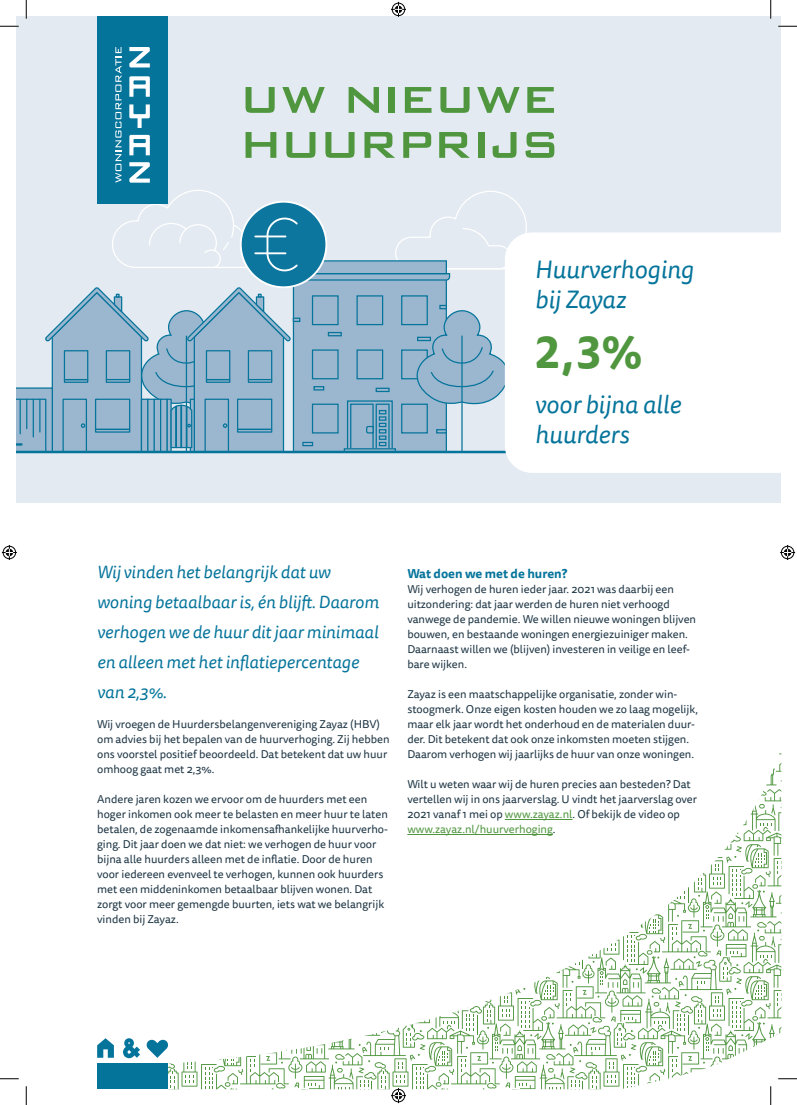
<style>
.page{position:relative;width:797px;height:1105px;background:#fff}
.page>*{position:absolute;margin:0;border:0;box-sizing:border-box;transform-origin:0 0}
.t1{font:500 50px/45px "Bank Gothic BT";letter-spacing:-.04em;color:#4f963f}
.t2{font:700 45px "Tisa Sans Pro";color:#4f963f}
.t3{font:italic 25px/30px "Tisa Sans Pro";color:#05749b}
.t4{font:italic 17.5px/30px "Tisa Sans Pro";color:#05749b}
.t5{font:700 12.5px "Tisa Sans Pro";color:#05749b}
.t6{font:11.25px/15px "Tisa Sans Pro";color:#1d3544}
.s1{color:#4f963f}
</style>
<div class="page">
<div style="left:16px;top:17px;width:764px;height:486px;background:#e3eaf1"></div>
<svg style="left:16px;top:190px;width:511px;height:263px"></svg>
<div style="left:97px;top:16px;width:71px;height:187px;background:#05749b"></div>
<svg style="left:129px;top:47px;width:21px;height:20px"></svg>
<svg style="left:129px;top:76px;width:21px;height:21px"></svg>
<svg style="left:129px;top:135px;width:21px;height:20px"></svg>
<svg style="left:129px;top:162px;width:21px;height:21px"></svg>
<svg style="left:129px;top:104px;width:21px;height:24px"></svg>
<svg style="left:115px;top:47px;width:6px;height:136px"></svg>
<div style="left:97px;top:1063px;width:71px;height:26px;background:#05749b"></div>
<svg style="left:97px;top:1038px;width:17px;height:20px"></svg>
<svg style="left:146px;top:1039px;width:22px;height:19px"></svg>
<svg style="left:123px;top:1038px;width:17px;height:20px"></svg>
<svg style="left:168px;top:753px;width:613px;height:336px"></svg>
<hr style="left:505px;top:819px;width:67px;height:1px;background:#4f963f">
<hr style="left:407px;top:834px;width:145px;height:1px;background:#4f963f">
<div style="left:505px;top:232px;width:276px;height:241px;background:#fff"></div>
<svg style="left:0;top:25px;width:19px;height:2px"></svg>
<svg style="left:778px;top:25px;width:19px;height:2px"></svg>
<svg style="left:0;top:1078px;width:19px;height:1px"></svg>
<svg style="left:778px;top:1078px;width:19px;height:1px"></svg>
<svg style="left:25px;top:0;width:2px;height:19px"></svg>
<svg style="left:25px;top:1086px;width:2px;height:19px"></svg>
<svg style="left:770px;top:0;width:1px;height:19px"></svg>
<svg style="left:770px;top:1086px;width:1px;height:19px"></svg>
<svg style="left:391px;top:2px;width:15px;height:15px"></svg>
<svg style="left:391px;top:1088px;width:15px;height:15px"></svg>
<svg style="left:2px;top:545px;width:15px;height:15px"></svg>
<svg style="left:780px;top:545px;width:15px;height:15px"></svg>
<h1 class="t1" style="left:239px;top:76px;width:323px">UW NIEUWE<br>HUURPRIJS</h1>
<h3 class="t3" style="left:535px;top:255px;width:160px">Huurverhoging bij Zayaz</h3>
<h2 class="t2" style="left:535px;top:319px;width:109px">2,3%</h2>
<h3 class="t3" style="left:535px;top:390px;width:148px">voor bijna alle huurders</h3>
<h3 class="t4" style="left:97px;top:557px;width:283px">Wij vinden het belangrijk dat uw woning betaalbaar is, én blijft. Daarom verhogen we de huur dit jaar minimaal en alleen met het inflatiepercentage van 2,3%.</h3>
<p class="t6" style="left:97px;top:717px;width:294px">Wij vroegen de Huurdersbelangenvereniging Zayaz (HBV) om advies bij het bepalen van de huurverhoging. Zij hebben ons voorstel positief beoordeeld. Dat betekent dat uw huur omhoog gaat met 2,3%.</p>
<p class="t6" style="left:97px;top:792px;width:292px">Andere jaren kozen we ervoor om de huurders met een hoger inkomen ook meer te belasten en meer huur te laten betalen, de zogenaamde inkomensafhankelijke huurverho&shy;ging. Dit jaar doen we dat niet: we verhogen de huur voor bijna alle huurders alleen met de inflatie. Door de huren voor iedereen evenveel te verhogen, kunnen ook huurders met een middeninkomen betaalbaar blijven wonen. Dat zorgt voor meer gemengde buurten, iets wat we belangrijk vinden bij Zayaz.</p>
<p class="t5" style="left:407px;top:564px;width:161px">Wat doen we met de huren?</p>
<p class="t6" style="left:407px;top:582px;width:290px">Wij verhogen de huren ieder jaar. 2021 was daarbij een uitzondering: dat jaar werden de huren niet verhoogd vanwege de pandemie. We willen nieuwe woningen blijven bouwen, en bestaande woningen energiezuiniger maken.<br>Daarnaast willen we (blijven) investeren in veilige en leef&shy;bare wijken.</p>
<p class="t6" style="left:407px;top:687px;width:292px">Zayaz is een maatschappelijke organisatie, zonder win&shy;stoogmerk. Onze eigen kosten houden we zo laag mogelijk, maar elk jaar wordt het onderhoud en de materialen duur&shy;der. Dit betekent dat ook onze inkomsten moeten stijgen.<br>Daarom verhogen wij jaarlijks de huur van onze woningen.</p>
<p class="t6" style="left:407px;top:777px;width:291px">Wilt u weten waar wij de huren precies aan besteden? Dat vertellen wij in ons jaarverslag. U vindt het jaarverslag over 2021 vanaf 1 mei op <span class="s1">www.zayaz.nl</span>. Of bekijk de video op <span class="s1">www.zayaz.nl/huurverhoging</span>.</p>
</div>
